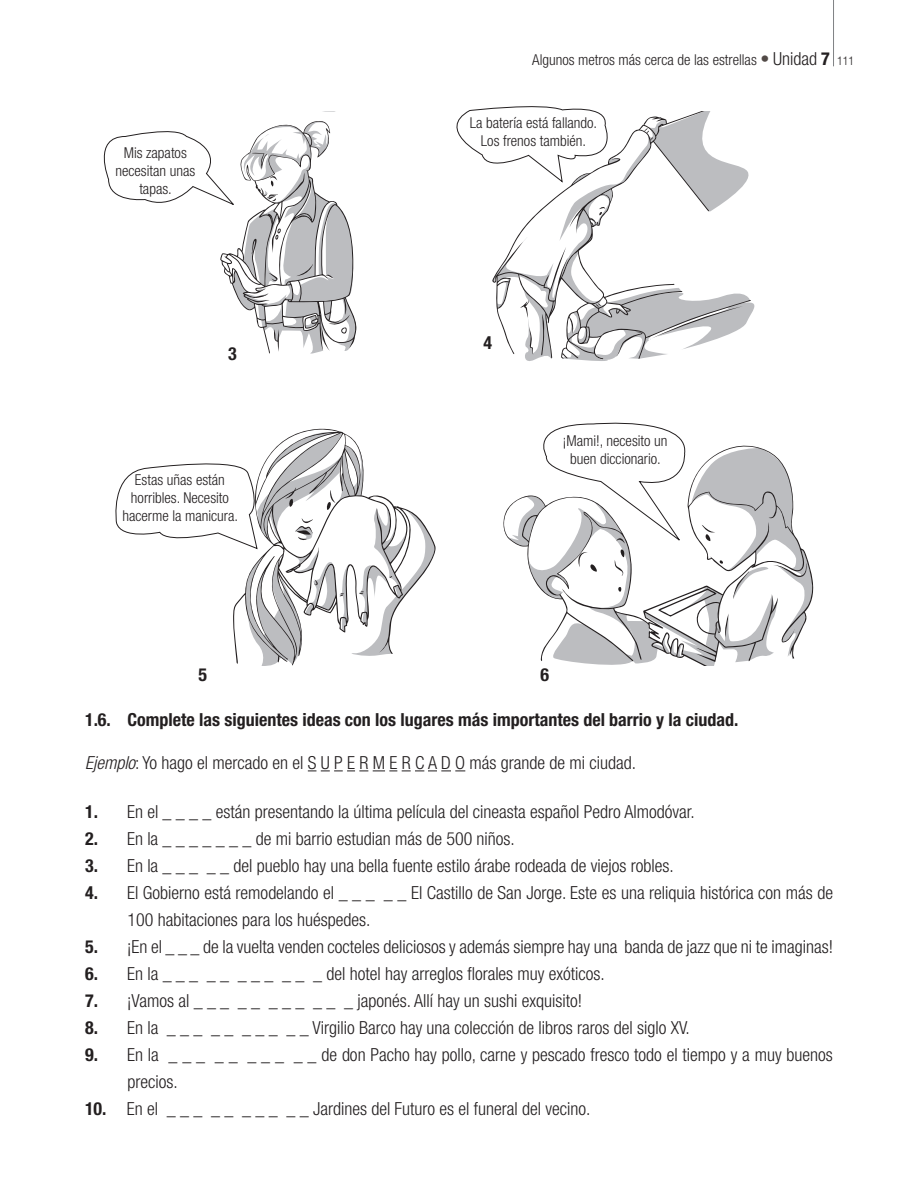
<style>
.page{position:relative;width:918px;height:1188px;background:#fff}
.page>*{position:absolute;margin:0;border:0;box-sizing:border-box;transform-origin:0 0}
.t1{font:300 condensed 18px/27px "Helvetica Neue LT Std";color:#231f20}
.t2{font:700 condensed 18px "Helvetica Neue LT Std";color:#231f20}
.t3{font:300 condensed 15px/18px "Helvetica Neue LT Std";color:#231f20;text-align:center}
.t4{font:300 7.8px "Swiss 721 BT";color:#111416}
.s1{font-weight:700;font-size:18px;color:#524a47}
.s2{font-size:18px}
.s3{font-weight:700;font-size:18px}
.s4{font-size:12px}
.s5{font-style:italic}
.s6{font-weight:700}
</style>
<div class="page">
<hr style="left:833px;top:0;width:1px;height:66px;background:#808285">
<svg style="left:308px;top:770px;width:157px;height:1px"></svg>
<svg style="left:323px;top:111px;width:13px;height:1px"></svg>
<svg style="left:103px;top:121px;width:254px;height:233px"></svg>
<svg style="left:456px;top:106px;width:299px;height:255px"></svg>
<svg style="left:115px;top:428px;width:321px;height:237px"></svg>
<svg style="left:506px;top:422px;width:308px;height:243px"></svg>
<p class="t3" style="left:115px;top:144px;width:81px">Mis zapatos necesitan unas tapas.</p>
<p class="t2" style="left:228px;top:343px;width:10px">3</p>
<p class="t3" style="left:122px;top:471px;width:117px">Estas uñas están horribles. Necesito hacerme la manicura.</p>
<p class="t3" style="left:532px;top:51px;width:324px">Algunos metros más cerca de las estrellas <span class="s1">•</span> <span class="s2">Unidad</span> <span class="s3">7</span> <span class="s4">111</span></p>
<p class="t3" style="left:470px;top:114px;width:129px">La batería está fallando.<br>Los frenos también.</p>
<p class="t2" style="left:483px;top:331px;width:10px">4</p>
<p class="t3" style="left:563px;top:431px;width:106px">¡Mami!, necesito un buen diccionario.</p>
<p class="t2" style="left:199px;top:664px;width:10px">5</p>
<p class="t2" style="left:540px;top:664px;width:10px">6</p>
<p class="t2" style="left:85px;top:709px;width:655px">1.6. Complete las siguientes ideas con los lugares más importantes del barrio y la ciudad.</p>
<p class="t1" style="left:85px;top:749px;width:553px"><span class="s5">Ejemplo</span>: Yo hago el mercado en el S U P E R M E R C A D O más grande de mi ciudad.</p>
<p class="t1" style="left:85px;top:798px;width:611px"><span class="s6">1.</span> En el _ _ _ _ están presentando la última película del cineasta español Pedro Almodóvar.</p>
<p class="t1" style="left:85px;top:825px;width:431px"><span class="s6">2.</span> En la _ _ _ _ _ _ _ de mi barrio estudian más de 500 niños.</p>
<p class="t1" style="left:85px;top:852px;width:590px"><span class="s6">3.</span> En la _ _ _ _ _ del pueblo hay una bella fuente estilo árabe rodeada de viejos robles.</p>
<p class="t1" style="left:128px;top:879px;width:707px;text-indent:-43px"><span class="s6">4.</span> El Gobierno está remodelando el _ _ _ _ _ El Castillo de San Jorge. Este es una reliquia histórica con más de<br>100 habitaciones para los huéspedes.</p>
<p class="t1" style="left:85px;top:933px;width:749px"><span class="s6">5.</span> ¡En el _ _ _ de la vuelta venden cocteles deliciosos y además siempre hay una banda de jazz que ni te imaginas!</p>
<p class="t1" style="left:85px;top:960px;width:521px"><span class="s6">6.</span> En la _ _ _ _ _ _ _ _ _ _ _ del hotel hay arreglos florales muy exóticos.</p>
<p class="t1" style="left:85px;top:987px;width:499px"><span class="s6">7.</span> ¡Vamos al _ _ _ _ _ _ _ _ _ _ _ japonés. Allí hay un sushi exquisito!</p>
<p class="t1" style="left:85px;top:1014px;width:606px"><span class="s6">8.</span> En la _ _ _ _ _ _ _ _ _ _ Virgilio Barco hay una colección de libros raros del siglo XV.</p>
<p class="t1" style="left:128px;top:1041px;width:707px;text-indent:-42px"><span class="s6">9.</span> En la _ _ _ _ _ _ _ _ _ _ de don Pacho hay pollo, carne y pescado fresco todo el tiempo y a muy buenos precios.</p>
<p class="t1" style="left:85px;top:1095px;width:507px"><span class="s6">10.</span> En el _ _ _ _ _ _ _ _ _ _ Jardines del Futuro es el funeral del vecino.</p>
<p class="t4" style="left:411px;top:719px;width:179px">© Mauricio Vargas. Universidad Externado de Colombia</p>
</div>
